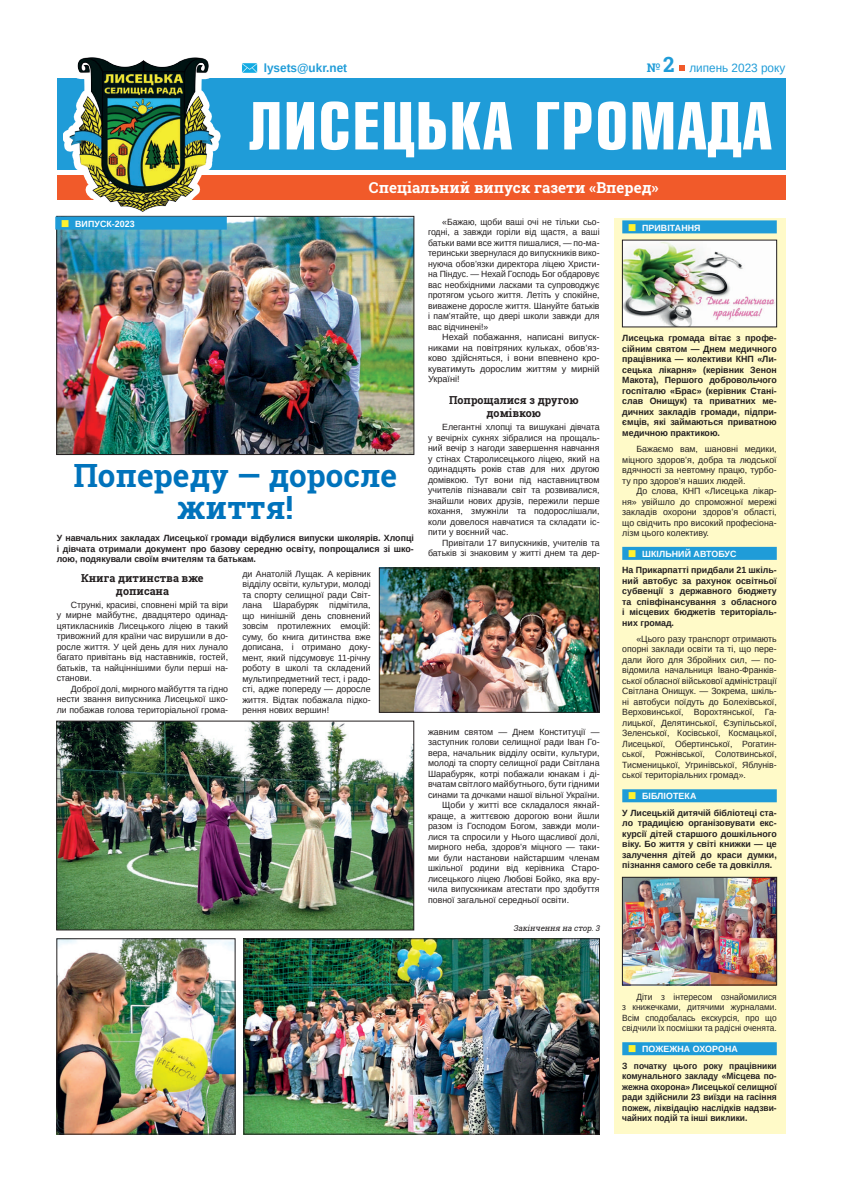
<style>
.page{position:relative;width:842px;height:1191px;background:#fff}
.page>*{position:absolute;margin:0;border:0;box-sizing:border-box;transform-origin:0 0}
.t1{font:700 32px/32px "Roboto Slab";color:#0073bc;text-align:center}
.t2{font:700 15px "Roboto Slab";color:#fff}
.t3{font:12px "Arimo";color:#1f9cd8}
.t4{font:700 12px "Arimo";color:#1f9cd8}
.t5{font:700 11px/13px "Roboto Slab";color:#231f20;text-align:center}
.t6{font:9px/10.5px "Arimo";color:#231f20;text-align:justify}
.t7{font:700 9px/10.5px "Arimo";color:#231f20;text-align:justify}
.t8{font:9px/10.5px "Arimo";color:#231f20;text-align:justify;scale:.96 1}
.t9{font:700 9px/10.5px "Arimo";color:#231f20;text-align:justify;scale:.94 1}
.t10{font:9px/10.5px "Arimo";color:#231f20;text-align:justify;scale:.93 1}
.t11{font:700 9px "Arimo";letter-spacing:.01em;color:#fff}
.t12{font:italic 8px "Roboto Slab";color:#231f20}
.s1{font-family:"Roboto Slab";font-weight:700}
.s2{font-family:"Roboto Slab";font-weight:700;font-size:21px}
</style>
<div class="page">
<div style="left:57px;top:176px;width:728px;height:24px;background:#f15a2a"></div>
<div style="left:57px;top:79px;width:728px;height:91px;background:#1f9cd8"></div>
<svg style="left:250px;top:101px;width:522px;height:56px"></svg>
<img style="left:66px;top:57px;width:161px;height:159px">
<svg style="left:679px;top:65px;width:6px;height:5px"></svg>
<img style="left:242px;top:63px;width:15px;height:10px">
<div style="left:614px;top:218px;width:171px;height:916px;background:#fffac8"></div>
<div style="left:622px;top:220px;width:155px;height:13px;background:#1f9cd8"></div>
<div style="left:622px;top:547px;width:155px;height:13px;background:#1f9cd8"></div>
<div style="left:622px;top:789px;width:155px;height:13px;background:#1f9cd8"></div>
<div style="left:622px;top:1042px;width:155px;height:13px;background:#1f9cd8"></div>
<img style="left:59px;top:218px;width:353px;height:235px">
<div style="left:57px;top:216px;width:357px;height:239px;border:1px solid #231f20"></div>
<img style="left:59px;top:940px;width:174px;height:192px">
<div style="left:57px;top:938px;width:178px;height:196px;border:1px solid #231f20"></div>
<img style="left:59px;top:723px;width:353px;height:205px">
<div style="left:57px;top:721px;width:357px;height:209px;border:1px solid #231f20"></div>
<img style="left:246px;top:940px;width:352px;height:192px">
<div style="left:244px;top:938px;width:356px;height:196px;border:1px solid #231f20"></div>
<img style="left:381px;top:570px;width:217px;height:140px">
<div style="left:379px;top:568px;width:221px;height:144px;border:1px solid #231f20"></div>
<div style="left:55px;top:217px;width:172px;height:13px;background:#1f9cd8"></div>
<img style="left:624px;top:879px;width:151px;height:104px">
<div style="left:622px;top:877px;width:155px;height:108px;border:1px solid #231f20"></div>
<img style="left:624px;top:242px;width:151px;height:83px">
<div style="left:622px;top:240px;width:155px;height:87px;border:1px solid #231f20"></div>
<h3 class="t4" style="left:264px;top:59px;width:85px">lysets@ukr.net</h3>
<h3 class="t3" style="left:647px;top:60px;width:140px"><span class="s1">№</span> <span class="s2">2</span> липень 2023 року</h3>
<h2 class="t2" style="left:369px;top:177px;width:291px">Спеціальний випуск газети «Вперед»</h2>
<p class="t11" style="left:642px;top:221px;width:60px">ПРИВІТАННЯ</p>
<p class="t8" style="left:428px;top:217px;width:180px;text-indent:14px">«Бажаю, щоби ваші очі не тільки сьо&shy;годні, а завжди горіли від щастя, а ваші батьки вами все життя пишалися, — по-ма&shy;теринськи звернулася до випускників вико&shy;нуюча обов’язки директора ліцею Христи&shy;на Піндус. — Нехай Господь Бог обдаровує вас необхідними ласками та супроводжує протягом усього життя. Летіть у спокійне, виважене доросле життя. Шануйте батьків і пам’ятайте, що двері школи завжди для вас відчинені!»</p>
<p class="t6" style="left:428px;top:332px;width:173px;text-indent:14px">Нехай побажання, написані випуск&shy;никами на повітряних кульках, обов’яз&shy;ково здійсняться, і вони впевнено кро&shy;куватимуть дорослим життям у мирній Україні!</p>
<p class="t5" style="left:449px;top:393px;width:131px">Попрощалися з другою домівкою</p>
<p class="t6" style="left:428px;top:422px;width:173px;text-indent:14px">Елегантні хлопці та вишукані дівчата у вечірніх сукнях зібралися на прощаль&shy;ний вечір з нагоди завершення навчання у стінах Старолисецького ліцею, який на одинадцять років став для них другою домівкою. Тут вони під наставництвом учителів пізнавали світ та розвивалися, знайшли нових друзів, пережили перше кохання, змужніли та подорослішали, коли довелося навчатися та складати іс&shy;пити у воєнний час.</p>
<p class="t6" style="left:428px;top:537px;width:173px;text-align:right">Привітали 17 випускників, учителів та батьків зі знаковим у житті днем та дер-</p>
<p class="t11" style="left:75px;top:217px;width:61px">ВИПУСК-2023</p>
<p class="t7" style="left:622px;top:333px;width:156px">Лисецька громада вітає з профе&shy;сійним святом — Днем медичного працівника — колективи КНП «Ли&shy;сецька лікарня» (керівник Зенон Макота), Першого добровольчого госпіталю «Брас» (керівник Стані&shy;слав Онищук) та приватних ме&shy;дичних закладів громади, підпри&shy;ємців, які займаються приватною медичною практикою.</p>
<p class="t6" style="left:622px;top:444px;width:156px;text-indent:14px">Бажаємо вам, шановні медики, міцного здоров’я, добра та людської вдячності за невтомну працю, турбо&shy;ту про здоров’я наших людей.</p>
<p class="t6" style="left:622px;top:486px;width:156px;text-indent:14px">До слова, КНП «Лисецька лікар&shy;ня» увійшло до спроможної мережі закладів охорони здоров’я області, що свідчить про високий професіона&shy;лізм цього колективу.</p>
<p class="t11" style="left:642px;top:548px;width:96px">ШКІЛЬНИЙ АВТОБУС</p>
<p class="t7" style="left:622px;top:565px;width:156px">На Прикарпатті придбали 21 шкіль&shy;ний автобус за рахунок освітньої субвенції з державного бюджету та співфінансування з обласного і місцевих бюджетів територіаль&shy;них громад.</p>
<p class="t6" style="left:622px;top:633px;width:156px;text-indent:14px">«Цього разу транспорт отримають опорні заклади освіти та ті, що пере&shy;дали його для Збройних сил, — по&shy;відомила начальниця Івано-Франків&shy;ської обласної військової адміністрації Світлана Онищук. — Зокрема, шкіль&shy;ні автобуси поїдуть до Болехівської, Верховинської, Ворохтянської, Га&shy;лицької, Делятинської, Єзупільської, Зеленської, Косівської, Космацької, Лисецької, Обертинської, Рогатин&shy;ської, Рожнівської, Солотвинської, Тисменицької, Угринівської, Яблунів&shy;ської територіальних громад».</p>
<p class="t11" style="left:642px;top:790px;width:56px">БІБЛІОТЕКА</p>
<p class="t7" style="left:622px;top:807px;width:156px">У Лисецькій дитячій бібліотеці ста&shy;ло традицією організовувати екс&shy;курсії дітей старшого дошкільного віку. Бо життя у світі книжки — це залучення дітей до краси думки, пізнання самого себе та довкілля.</p>
<h1 class="t1" style="left:73px;top:459px;width:325px">Попереду — доросле життя!</h1>
<p class="t7" style="left:57px;top:533px;width:359px">У навчальних закладах Лисецької громади відбулися випуски школярів. Хлопці і дівчата отримали документ про базову середню освіту, попрощалися зі шко&shy;лою, подякували своїм вчителям та батькам.</p>
<p class="t6" style="left:242px;top:568px;width:130px">ди Анатолій Лущак. А керівник відділу освіти, культури, молоді та спорту селищної ради Світ&shy;лана Шарабуряк підмітила, що нинішній день сповнений зовсім протилежних емоцій: суму, бо книга дитинства вже дописана, і отримано доку&shy;мент, який підсумовує 11-річну роботу в школі та складений мультипредметний тест, і радо&shy;сті, адже попереду — доросле життя. Відтак побажала підко&shy;рення нових вершин!</p>
<p class="t5" style="left:81px;top:571px;width:124px">Книга дитинства вже дописана</p>
<p class="t6" style="left:57px;top:599px;width:173px;text-indent:14px">Стрункі, красиві, сповнені мрій та віри у мирне майбутнє, двадцятеро одинад&shy;цятикласників Лисецького ліцею в такий тривожний для країни час вирушили в до&shy;росле життя. У цей день для них лунало багато привітань від наставників, гостей, батьків, та найціннішими були перші на&shy;станови.</p>
<p class="t6" style="left:57px;top:683px;width:173px;text-indent:14px">Доброї долі, мирного майбуття та гідно нести звання випускника Лисецької шко&shy;ли побажав голова територіальної грома-</p>
<p class="t6" style="left:428px;top:726px;width:173px">жавним святом — Днем Конституції —</p>
<p class="t6" style="left:428px;top:737px;width:173px">заступник голови селищної ради Іван Го-</p>
<p class="t6" style="left:428px;top:747px;width:173px">вера, начальник відділу освіти, культури,</p>
<p class="t6" style="left:428px;top:758px;width:173px">молоді та спорту селищної ради Світлана</p>
<p class="t6" style="left:428px;top:768px;width:173px">Шарабуряк, котрі побажали юнакам і ді-</p>
<p class="t6" style="left:428px;top:779px;width:173px">вчатам світлого майбутнього, бути гідними</p>
<p class="t6" style="left:428px;top:789px;width:173px">синами та дочками нашої вільної України.</p>
<p class="t6" style="left:442px;top:800px;width:159px">Щоби у житті все складалося якнай-</p>
<p class="t6" style="left:428px;top:810px;width:173px">краще, а життєвою дорогою вони йшли</p>
<p class="t6" style="left:428px;top:821px;width:173px">разом із Господом Богом, завжди моли-</p>
<p class="t6" style="left:428px;top:831px;width:173px">лися та спросили у Нього щасливої долі,</p>
<p class="t6" style="left:428px;top:842px;width:173px">мирного неба, здоров’я міцного — таки-</p>
<p class="t6" style="left:428px;top:852px;width:173px">ми були настанови найстаршим членам</p>
<p class="t6" style="left:428px;top:863px;width:172px">шкільної родини від керівника Старо-</p>
<p class="t6" style="left:428px;top:873px;width:173px">лисецького ліцею Любові Бойко, яка вру-</p>
<p class="t6" style="left:428px;top:884px;width:173px">чила випускникам атестати про здобуття</p>
<p class="t6" style="left:428px;top:894px;width:143px">повної загальної середньої освіти.</p>
<p class="t12" style="left:513px;top:922px;width:90px">Закінчення на стор.3</p>
<p class="t10" style="left:622px;top:991px;width:168px;text-indent:14px">Діти з інтересом ознайомилися з книжечками, дитячими журналами.<br>Всім сподобалась екскурсія, про що свідчили їх посмішки та радісні оченята.</p>
<p class="t11" style="left:642px;top:1043px;width:97px">ПОЖЕЖНА ОХОРОНА</p>
<p class="t9" style="left:622px;top:1060px;width:166px">З початку цього року працівники комунального закладу «Місцева по&shy;жежна охорона» Лисецької селищної ради здійснили 23 виїзди на гасіння пожеж, ліквідацію наслідків надзви&shy;чайних подій та інші виклики.</p>
</div>
